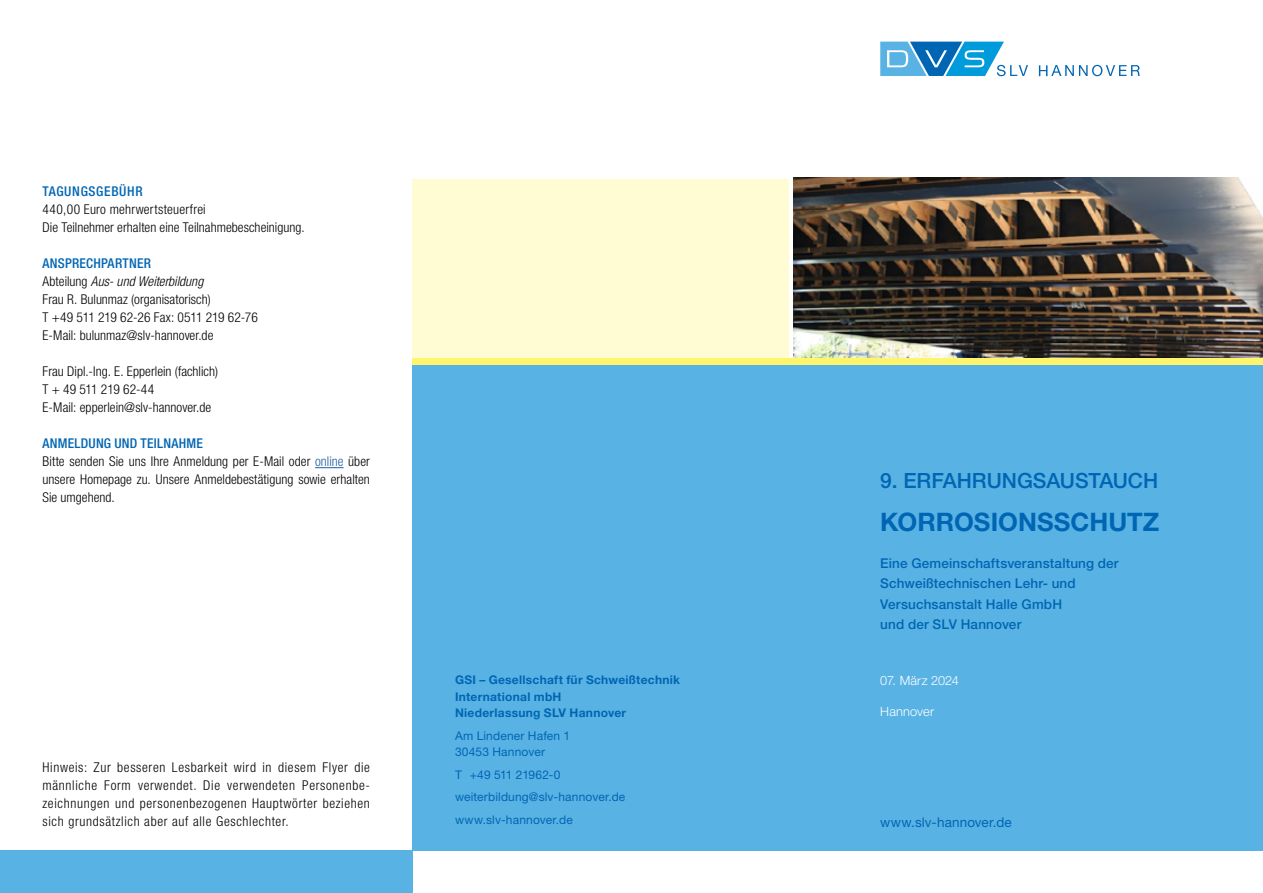
<style>
.page{position:relative;width:1263px;height:893px;background:#fff}
.page>*{position:absolute;margin:0;border:0;box-sizing:border-box;transform-origin:0 0}
.t1{font:700 25.5px "Helvetica Neue LT Std";color:#0066b3}
.t2{font:500 21px "Helvetica Neue LT Std";color:#0066b3}
.t3{font:300 condensed 13.5px/18px "Helvetica Neue LT Std";letter-spacing:.005em;color:#000}
.t4{font:500 13.5px/20.4px "Helvetica Neue LT Std";letter-spacing:.01em;color:#0066b3}
.t5{font:13.5px "Helvetica Neue LT Std";letter-spacing:.01em;color:#0066b3}
.t6{font:500 condensed 13.5px "Helvetica Neue LT Std";letter-spacing:.05em;color:#0066b3}
.t7{font:300 12.75px "Helvetica Neue LT Std";letter-spacing:.01em;color:#fff}
.t8{font:12px/22.5px "Helvetica Neue LT Std";letter-spacing:.01em;color:#0066b3}
.t9{font:700 12px/16.5px "Helvetica Neue LT Std";letter-spacing:.025em;color:#0066b3}
.s1{font-weight:500;color:#0066b3}
.s2{font-style:italic}
.s3{color:#215e9e}
</style>
<div class="page">
<img style="left:793px;top:178px;width:470px;height:180px">
<div style="left:412px;top:365px;width:851px;height:485px;background:#59b2e4"></div>
<div style="left:412px;top:179px;width:377px;height:186px;background:#fffbd3"></div>
<div style="left:0;top:850px;width:412px;height:43px;background:#59b2e4"></div>
<svg style="left:880px;top:42px;width:148px;height:34px"></svg>
<svg style="left:1039px;top:65px;width:101px;height:11px"></svg>
<div style="left:412px;top:358px;width:851px;height:7px;background:#fff56d"></div>
<svg style="left:315px;top:467px;width:29px;height:1px"></svg>
<p class="t6" style="left:43px;top:183px;width:102px">TAGUNGSGEBÜHR</p>
<p class="t3" style="left:43px;top:200px;width:264px">440,00 Euro mehrwertsteuerfrei<br>Die Teilnehmer erhalten eine Teilnahmebescheinigung.</p>
<p class="t3" style="left:43px;top:254px;width:217px"><span class="s1">ANSPRECHPARTNER<br></span>Abteilung <span class="s2">Aus- und Weiterbildung<br></span>Frau R. Bulunmaz (organisatorisch)<br>T +49 511 219 62-26 Fax: 0511 219 62-76<br>E-Mail: bulunmaz@slv-hannover.de</p>
<p class="t3" style="left:43px;top:362px;width:177px">Frau Dipl.-Ing. E. Epperlein (fachlich)<br>T + 49 511 219 62-44<br>E-Mail: epperlein@slv-hannover.de</p>
<p class="t3" style="left:43px;top:434px;width:329px"><span class="s1">ANMELDUNG UND TEILNAHME<br></span>Bitte senden Sie uns Ihre Anmeldung per E-Mail oder <span class="s3">online</span> über unsere Homepage zu. Unsere Anmeldebestätigung sowie erhalten Sie umgehend.</p>
<p class="t3" style="left:43px;top:758px;width:329px;text-align:justify">Hinweis: Zur besseren Lesbarkeit wird in diesem Flyer die männliche Form verwendet. Die verwendeten Personenbe&shy;zeichnungen und personenbezogenen Hauptwörter beziehen sich grundsätzlich aber auf alle Geschlechter.</p>
<p class="t9" style="left:455px;top:671px;width:227px">GSI – Gesellschaft für Schweißtechnik<br>International mbH<br>Niederlassung SLV Hannover</p>
<p class="t8" style="left:455px;top:727px;width:117px;line-height:16.5px">Am Lindener Hafen 1<br>30453 Hannover</p>
<p class="t8" style="left:455px;top:763px;width:172px">T +49 511 21962-0 weiterbildung@slv-hannover.de www.slv-hannover.de</p>
<h2 class="t2" style="left:880px;top:468px;width:280px">9. ERFAHRUNGSAUSTAUCH</h2>
<h1 class="t1" style="left:880px;top:506px;width:281px">KORROSIONSSCHUTZ</h1>
<p class="t4" style="left:880px;top:552px;width:240px">Eine Gemeinschaftsveranstaltung der<br>Schweißtechnischen Lehr- und<br>Versuchsanstalt Halle GmbH<br>und der SLV Hannover</p>
<p class="t7" style="left:880px;top:673px;width:80px">07. März 2024</p>
<p class="t7" style="left:880px;top:703px;width:55px">Hannover</p>
<p class="t5" style="left:880px;top:814px;width:133px">www.slv-hannover.de</p>
</div>
